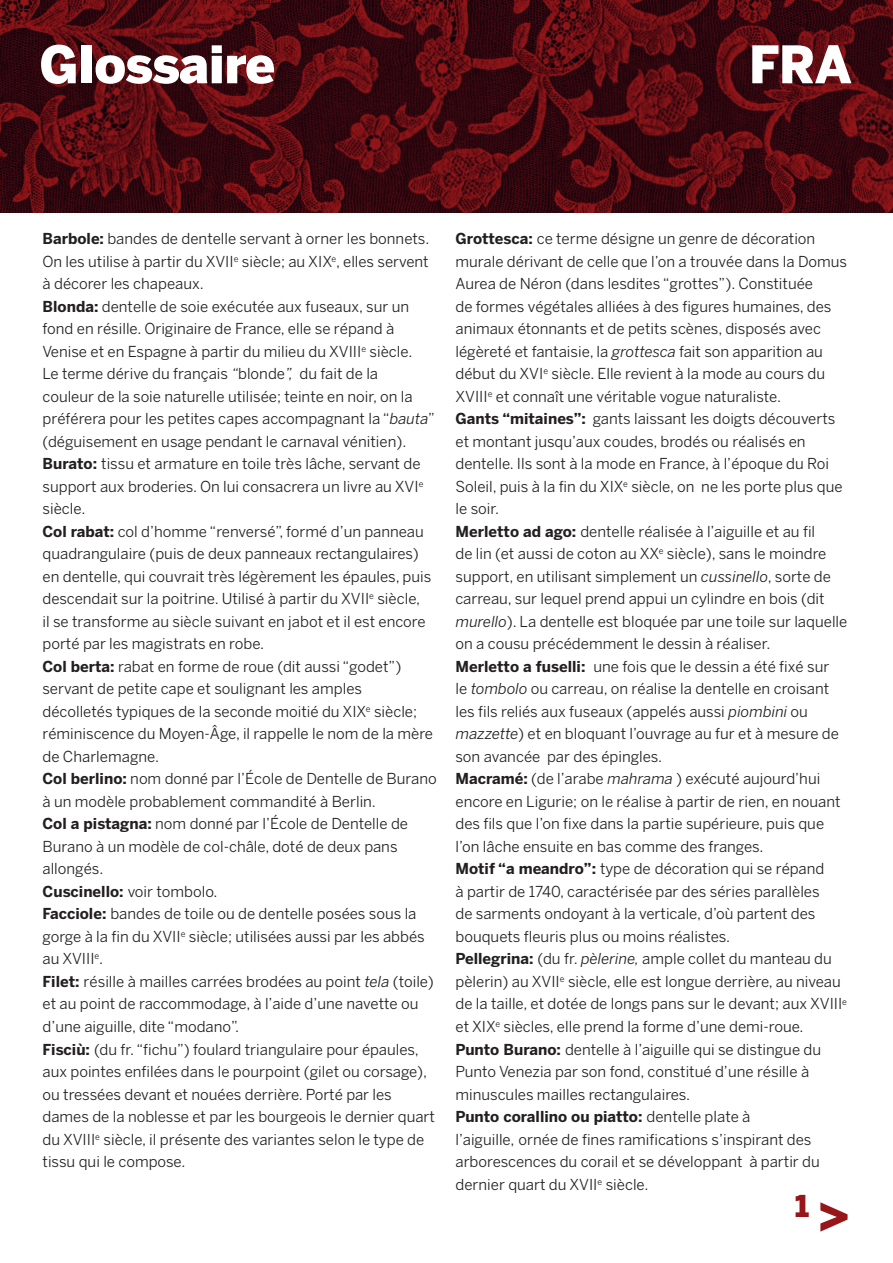
<style>
.page{position:relative;width:893px;height:1263px;background:#fff}
.page>*{position:absolute;margin:0;border:0;box-sizing:border-box;transform-origin:0 0}
.t1{font:900 51.3px "Benton Sans";letter-spacing:-.015em;color:#fff}
.t2{font:900 29.85px "Benton Sans";color:#961619}
.t3{font:15px/22.5px "Benton Sans";color:#231f20}
.s1{font-weight:700}
.s2{font-style:italic}
.s3{font-size:51.3px}
</style>
<div class="page">
<img style="left:0;top:0;width:893px;height:213px">
<h1 class="t1" style="left:39px;top:34px;width:237px">Glossaire</h1>
<h1 class="t1" style="left:749px;top:34px;width:105px">FRA</h1>
<p class="t3" style="left:43px;top:227px;width:396px"><span class="s1">Barbole:</span> bandes de dentelle servant à orner les bonnets.<br>On les utilise à partir du XVII<sup>e</sup> siècle; au XIX<sup>e</sup>, elles servent à décorer les chapeaux.<br><span class="s1">Blonda:</span> dentelle de soie exécutée aux fuseaux, sur un fond en résille. Originaire de France, elle se répand à Venise et en Espagne à partir du milieu du XVIII<sup>e</sup> siècle.<br>Le terme dérive du français <span class="s2">“</span>blonde<span class="s2">”,</span> du fait de la<br>couleur de la soie naturelle utilisée; teinte en noir, on la préférera pour les petites capes accompagnant la “<span class="s2">bauta</span>” (déguisement en usage pendant le carnaval vénitien).<br><span class="s1">Burato:</span> tissu et armature en toile très lâche, servant de support aux broderies. On lui consacrera un livre au XVI<sup>e </sup>siècle.<br><span class="s1">Col rabat:</span> col d’homme “renversé”, formé d’un panneau quadrangulaire (puis de deux panneaux rectangulaires) en dentelle, qui couvrait très légèrement les épaules, puis descendait sur la poitrine. Utilisé à partir du XVII<sup>e</sup> siècle,<br>il se transforme au siècle suivant en jabot et il est encore porté par les magistrats en robe.<br><span class="s1">Col berta:</span> rabat en forme de roue (dit aussi “godet”) servant de petite cape et soulignant les amples<br>décolletés typiques de la seconde moitié du XIX<sup>e</sup> siècle; réminiscence du Moyen-Âge, il rappelle le nom de la mère de Charlemagne.<br><span class="s1">Col berlino:</span> nom donné par l’École de Dentelle de Burano à un modèle probablement commandité à Berlin.<br><span class="s1">Col a pistagna:</span> nom donné par l’École de Dentelle de Burano à un modèle de col-châle, doté de deux pans allongés.<br><span class="s1">Cuscinello:</span> voir tombolo.<br><span class="s1">Facciole:</span> bandes de toile ou de dentelle posées sous la gorge à la fin du XVII<sup>e</sup> siècle; utilisées aussi par les abbés au XVIII<sup>e</sup>.<br><span class="s1">Filet:</span> résille à mailles carrées brodées au point <span class="s2">tela</span> (toile) et au point de raccommodage, à l’aide d’une navette ou d’une aiguille, dite “modano”.<br><span class="s1">Fisciù:</span> (du fr. “fichu”) foulard triangulaire pour épaules, aux pointes enfilées dans le pourpoint (gilet ou corsage), ou tressées devant et nouées derrière. Porté par les dames de la noblesse et par les bourgeois le dernier quart du XVIII<sup>e</sup> siècle, il présente des variantes selon le type de tissu qui le compose.</p>
<p class="t3" style="left:455px;top:227px;width:393px"><span class="s1">Grottesca:</span> ce terme désigne un genre de décoration murale dérivant de celle que l’on a trouvée dans la Domus Aurea de Néron (dans lesdites “grottes”). Constituée<br>de formes végétales alliées à des figures humaines, des animaux étonnants et de petits scènes, disposés avec légèreté et fantaisie, la <span class="s2">grottesca</span> fait son apparition au début du XVI<sup>e</sup> siècle. Elle revient à la mode au cours du XVIII<sup>e</sup> et connaît une véritable vogue naturaliste.<br><span class="s1">Gants “mitaines”:</span> gants laissant les doigts découverts et montant jusqu’aux coudes, brodés ou réalisés en dentelle. Ils sont à la mode en France, à l’époque du Roi Soleil, puis à la fin du XIX<sup>e</sup> siècle, on ne les porte plus que le soir.<br><span class="s1">Merletto ad ago:</span> dentelle réalisée à l’aiguille et au fil<br>de lin (et aussi de coton au XX<sup>e</sup> siècle), sans le moindre support, en utilisant simplement un <span class="s2">cussinello</span>, sorte de carreau, sur lequel prend appui un cylindre en bois (dit <span class="s2">murello</span>). La dentelle est bloquée par une toile sur laquelle on a cousu précédemment le dessin à réaliser.<br><span class="s1">Merletto a fuselli:</span> une fois que le dessin a été fixé sur<br>le <span class="s2">tombolo</span> ou carreau, on réalise la dentelle en croisant les fils reliés aux fuseaux (appelés aussi <span class="s2">piombini</span> ou <span class="s2">mazzette</span>) et en bloquant l’ouvrage au fur et à mesure de son avancée par des épingles.<br><span class="s1">Macramé:</span> (de l’arabe <span class="s2">mahrama</span> ) exécuté aujourd’hui encore en Ligurie; on le réalise à partir de rien, en nouant des fils que l’on fixe dans la partie supérieure, puis que l’on lâche ensuite en bas comme des franges.<br><span class="s1">Motif “a meandro”:</span> type de décoration qui se répand<br>à partir de 1740, caractérisée par des séries parallèles<br>de sarments ondoyant à la verticale, d’où partent des bouquets fleuris plus ou moins réalistes.<br><span class="s1">Pellegrina:</span> (du fr. <span class="s2">pèlerine,</span> ample collet du manteau du pèlerin) au XVII<sup>e</sup> siècle, elle est longue derrière, au niveau de la taille, et dotée de longs pans sur le devant; aux XVIII<sup>e </sup>et XIX<sup>e</sup> siècles, elle prend la forme d’une demi-roue.<br><span class="s1">Punto Burano:</span> dentelle à l’aiguille qui se distingue du Punto Venezia par son fond, constitué d’une résille à minuscules mailles rectangulaires.<br><span class="s1">Punto corallino ou piatto:</span> dentelle plate à<br>l’aiguille, ornée de fines ramifications s’inspirant des arborescences du corail et se développant à partir du dernier quart du XVII<sup>e</sup> siècle.</p>
<h2 class="t2" style="left:795px;top:1188px;width:57px">1 <span class="s3">&gt;</span></h2>
</div>
